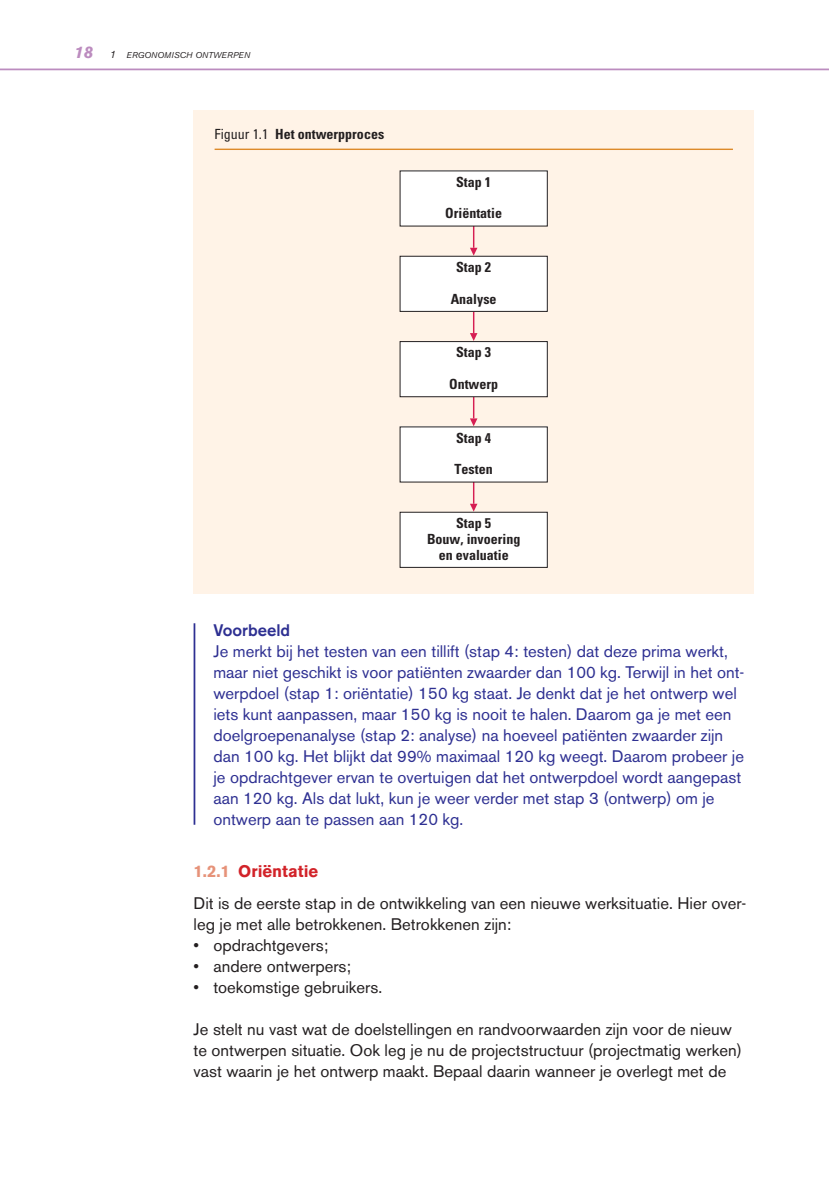
<style>
.page{position:relative;width:829px;height:1191px;background:#fff}
.page>*{position:absolute;margin:0;border:0;box-sizing:border-box;transform-origin:0 0}
.t1{font:16.62px/21px "Akzidenz Grotesk BE";color:#2e3092}
.t2{font:16.62px/21px "Akzidenz Grotesk BE";color:#231f20}
.t3{font:500 16.62px "Akzidenz Grotesk BE";color:#2e3092}
.t4{font:700 condensed 14px/15.8px "Univers";color:#231f20;text-align:center}
.t5{font:italic 8.4px "Akzidenz Grotesk BE";letter-spacing:.02em;color:#231f20}
.s1{font-weight:700;font-size:16.62px;color:#bc8cbf}
.s2{font-size:10.5px}
.s3{font-weight:400}
.s4{font-weight:700;color:#e69279}
.s5{font-weight:700;color:#d22329}
</style>
<div class="page">
<hr style="left:0;top:69px;width:828px;height:1px;background:#bc8cbf">
<hr style="left:193px;top:623px;width:2px;height:201px;background:#2e3092">
<div style="left:193px;top:110px;width:560px;height:483px;background:#fff3e7"></div>
<hr style="left:214px;top:149px;width:518px;height:1px;background:#dd8a2a">
<svg style="left:470px;top:226px;width:7px;height:30px"></svg>
<div style="left:400px;top:171px;width:147px;height:55px;background:#fff"></div>
<svg style="left:470px;top:312px;width:7px;height:29px"></svg>
<div style="left:400px;top:256px;width:147px;height:55px;background:#fff"></div>
<div style="left:400px;top:256px;width:147px;height:56px;border:1px solid #231f20"></div>
<svg style="left:470px;top:397px;width:7px;height:29px"></svg>
<div style="left:400px;top:341px;width:147px;height:56px;background:#fff"></div>
<div style="left:400px;top:341px;width:147px;height:56px;border:1px solid #231f20"></div>
<svg style="left:470px;top:482px;width:7px;height:29px"></svg>
<div style="left:400px;top:427px;width:147px;height:55px;background:#fff"></div>
<div style="left:400px;top:512px;width:147px;height:55px;background:#fff"></div>
<div style="left:400px;top:512px;width:147px;height:55px;border:1px solid #231f20"></div>
<p class="t5" style="left:74px;top:52px;width:177px"><span class="s1">18</span> <span class="s2">1</span> ERGONOMISCH ONTWERPEN</p>
<p class="t4" style="left:214px;top:128px;width:171px"><span class="s3">Figuur 1.1</span> Het ontwerpproces</p>
<p class="t4" style="left:456px;top:175px;width:36px">Stap 1</p>
<p class="t4" style="left:445px;top:207px;width:58px">Oriëntatie</p>
<p class="t4" style="left:456px;top:260px;width:36px">Stap 2</p>
<p class="t4" style="left:450px;top:292px;width:47px">Analyse</p>
<p class="t4" style="left:456px;top:346px;width:36px">Stap 3</p>
<p class="t4" style="left:449px;top:377px;width:50px">Ontwerp</p>
<p class="t4" style="left:456px;top:431px;width:36px">Stap 4</p>
<p class="t4" style="left:454px;top:463px;width:40px">Testen</p>
<p class="t4" style="left:427px;top:516px;width:95px">Stap 5<br>Bouw, invoering en evaluatie</p>
<p class="t3" style="left:213px;top:624px;width:78px">Voorbeeld</p>
<p class="t1" style="left:213px;top:642px;width:532px">Je merkt bij het testen van een tillift (stap 4: testen) dat deze prima werkt, maar niet geschikt is voor patiënten zwaarder dan 100 kg. Terwijl in het ont&shy;werpdoel (stap 1: oriëntatie) 150 kg staat. Je denkt dat je het ontwerp wel iets kunt aanpassen, maar 150 kg is nooit te halen. Daarom ga je met een doelgroepenanalyse (stap 2: analyse) na hoeveel patiënten zwaarder zijn dan 100 kg. Het blijkt dat 99% maximaal 120 kg weegt. Daarom probeer je je opdrachtgever ervan te overtuigen dat het ontwerpdoel wordt aangepast aan 120 kg. Als dat lukt, kun je weer verder met stap 3 (ontwerp) om je ontwerp aan te passen aan 120 kg.</p>
<p class="t2" style="left:193px;top:857px;width:554px;line-height:31.5px"><span class="s4">1.2.1</span> <span class="s5">Oriëntatie<br></span>Dit is de eerste stap in de ontwikkeling van een nieuwe werksituatie. Hier over-</p>
<p class="t2" style="left:193px;top:915px;width:319px">leg je met alle betrokkenen. Betrokkenen zijn:</p>
<p class="t2" style="left:193px;top:936px;width:136px">• opdrachtgevers;</p>
<p class="t2" style="left:193px;top:957px;width:159px">• andere ontwerpers;</p>
<p class="t2" style="left:193px;top:978px;width:190px">• toekomstige gebruikers.</p>
<p class="t2" style="left:193px;top:1020px;width:550px">Je stelt nu vast wat de doelstellingen en randvoorwaarden zijn voor de nieuw te ontwerpen situatie. Ook leg je nu de projectstructuur (projectmatig werken) vast waarin je het ontwerp maakt. Bepaal daarin wanneer je overlegt met de</p>
</div>
